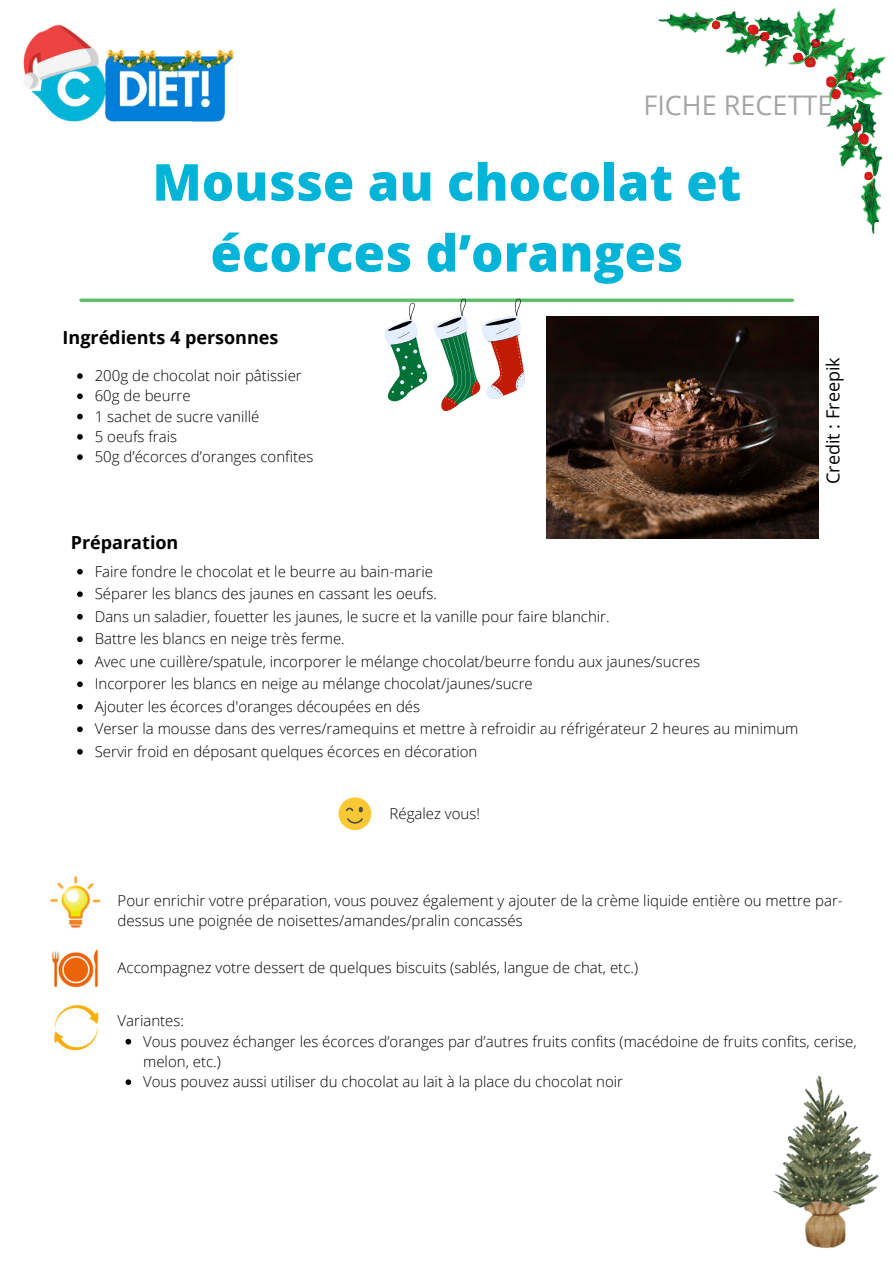
<style>
.page{position:relative;width:894px;height:1264px;background:#fff}
.page>*{position:absolute;margin:0;border:0;box-sizing:border-box;transform-origin:0 0}
.t1{font:800 51px/70.8px "Open Sans";color:#02b4d8;text-align:center}
.t2{font:27px "Open Sans";color:#a6a6a6}
.t3{font:700 18px "Open Sans";color:#000}
.t4{font:18px "Open Sans";color:#000}
.t5{font:300 15px/20.2px "Open Sans";color:#000}
</style>
<div class="page">
<svg style="left:338px;top:797px;width:33px;height:33px"></svg>
<img style="left:50px;top:876px;width:51px;height:52px">
<img style="left:52px;top:949px;width:46px;height:39px">
<img style="left:54px;top:1005px;width:45px;height:45px">
<svg style="left:81px;top:298px;width:711px;height:4px;background:#72c97b"></svg>
<img style="left:546px;top:316px;width:272px;height:222px">
<svg style="left:125px;top:1038px;width:6px;height:6px"></svg>
<svg style="left:125px;top:1079px;width:6px;height:5px"></svg>
<svg style="left:77px;top:373px;width:6px;height:6px"></svg>
<svg style="left:77px;top:393px;width:6px;height:6px"></svg>
<svg style="left:77px;top:414px;width:6px;height:5px"></svg>
<svg style="left:77px;top:434px;width:6px;height:5px"></svg>
<svg style="left:77px;top:454px;width:6px;height:6px"></svg>
<svg style="left:77px;top:569px;width:6px;height:5px"></svg>
<svg style="left:77px;top:591px;width:6px;height:6px"></svg>
<svg style="left:77px;top:614px;width:6px;height:5px"></svg>
<svg style="left:77px;top:636px;width:6px;height:6px"></svg>
<svg style="left:77px;top:659px;width:6px;height:5px"></svg>
<svg style="left:77px;top:681px;width:6px;height:6px"></svg>
<svg style="left:77px;top:704px;width:6px;height:5px"></svg>
<svg style="left:77px;top:726px;width:6px;height:6px"></svg>
<svg style="left:77px;top:749px;width:6px;height:5px"></svg>
<img style="left:773px;top:1075px;width:106px;height:174px">
<img style="left:658px;top:8px;width:228px;height:226px">
<svg style="left:382px;top:298px;width:143px;height:113px"></svg>
<img style="left:23px;top:24px;width:212px;height:98px">
<p class="t2" style="left:643px;top:86px;width:190px">FICHE RECETTE</p>
<p class="t1" style="left:152px;top:145px;width:590px">Mousse au chocolat et écorces d’oranges</p>
<p class="t3" style="left:62px;top:325px;width:217px">Ingrédients 4 personnes</p>
<p class="t5" style="left:95px;top:365px;width:208px">200g de chocolat noir pâtissier</p>
<p class="t5" style="left:95px;top:385px;width:97px">60g de beurre</p>
<p class="t5" style="left:95px;top:405px;width:166px">1 sachet de sucre vanillé</p>
<p class="t5" style="left:95px;top:426px;width:84px">5 oeufs frais</p>
<p class="t5" style="left:95px;top:446px;width:220px">50g d’écorces d’oranges confites</p>
<p class="t3" style="left:71px;top:529px;width:109px">Préparation</p>
<p class="t5" style="left:95px;top:561px;width:339px">Faire fondre le chocolat et le beurre au bain-marie</p>
<p class="t5" style="left:95px;top:583px;width:343px">Séparer les blancs des jaunes en cassant les oeufs.</p>
<p class="t5" style="left:95px;top:606px;width:516px">Dans un saladier, fouetter les jaunes, le sucre et la vanille pour faire blanchir.</p>
<p class="t5" style="left:95px;top:628px;width:251px">Battre les blancs en neige très ferme.</p>
<p class="t5" style="left:95px;top:651px;width:606px">Avec une cuillère/spatule, incorporer le mélange chocolat/beurre fondu aux jaunes/sucres</p>
<p class="t5" style="left:95px;top:673px;width:439px">Incorporer les blancs en neige au mélange chocolat/jaunes/sucre</p>
<p class="t5" style="left:95px;top:696px;width:327px">Ajouter les écorces d'oranges découpées en dés</p>
<p class="t5" style="left:95px;top:718px;width:705px">Verser la mousse dans des verres/ramequins et mettre à refroidir au réfrigérateur 2 heures au minimum</p>
<p class="t5" style="left:95px;top:741px;width:384px">Servir froid en déposant quelques écorces en décoration</p>
<p class="t5" style="left:389px;top:802px;width:92px">Régalez vous!</p>
<p class="t4" style="left:820px;top:484px;width:128px;rotate:-90deg">Credit : Freepik</p>
<p class="t5" style="left:118px;top:889px;width:726px">Pour enrichir votre préparation, vous pouvez également y ajouter de la crème liquide entière ou mettre par&shy;dessus une poignée de noisettes/amandes/pralin concassés</p>
<p class="t5" style="left:118px;top:957px;width:522px">Accompagnez votre dessert de quelques biscuits (sablés, langue de chat, etc.)</p>
<p class="t5" style="left:118px;top:1010px;width:68px">Variantes:</p>
<p class="t5" style="left:143px;top:1030px;width:715px">Vous pouvez échanger les écorces d’oranges par d’autres fruits confits (macédoine de fruits confits, cerise, melon, etc.)</p>
<p class="t5" style="left:143px;top:1071px;width:481px">Vous pouvez aussi utiliser du chocolat au lait à la place du chocolat noir</p>
</div>
